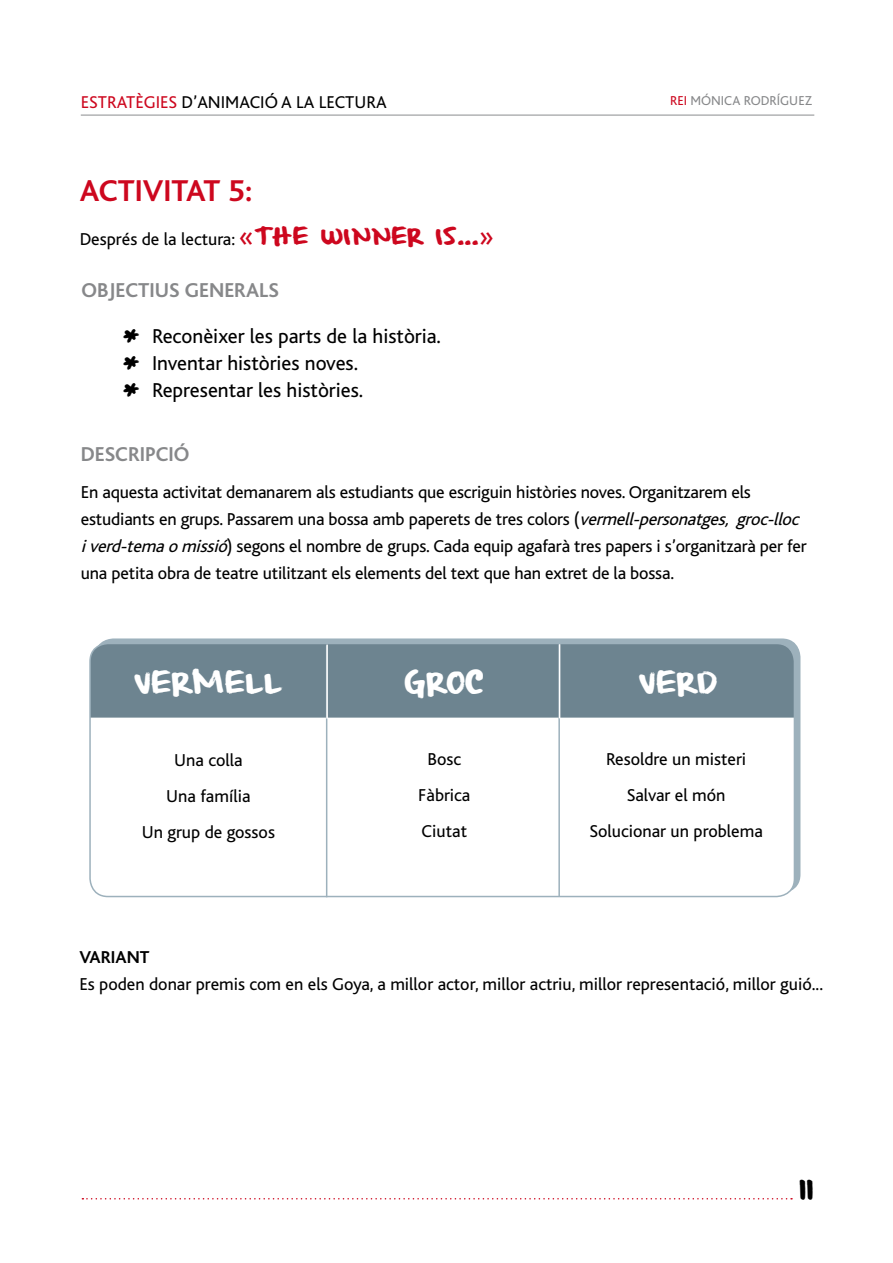
<style>
.page{position:relative;width:893px;height:1263px;background:#fff}
.page>*{position:absolute;margin:0;border:0;box-sizing:border-box;transform-origin:0 0}
.t1{font:700 31.5px "Bliss";color:#cd071e}
.t2{font:27px "From Where You Are";color:#fff}
.t3{font:21px "Bliss";color:#000}
.t4{font:700 21px "Bliss";color:#87888a}
.t5{font:21px "From Where You Are";color:#000}
.t6{font:18px/27px "Bliss";letter-spacing:-.01em;color:#000}
.t7{font:700 18px "Bliss";color:#000}
.t8{font:17.85px "Bliss";color:#000}
.t9{font:13.5px "Bliss";color:#87888a}
.s1{color:#cd071e}
.s2{font-size:27px;color:#cd071e}
.s3{font-family:"From Where You Are";font-size:21px;color:#cd071e}
.s4{font-family:"From Where You Are"}
.s5{font-style:italic}
</style>
<div class="page">
<div style="left:101px;top:639px;width:699px;height:75px;background:#9db1bc"></div>
<svg style="left:82px;top:1198px;width:710px;height:1px"></svg>
<hr style="left:81px;top:114px;width:733px;height:2px;background:#b1b3b4">
<div style="left:90px;top:643px;width:704px;height:75px;background:#6d8490"></div>
<div style="left:89px;top:643px;width:706px;height:254px;border:2px solid #9db1bc;border-radius:18px"></div>
<hr style="left:558px;top:644px;width:2px;height:252px;background:#9db1bc">
<hr style="left:559px;top:644px;width:1px;height:74px;background:#fff">
<hr style="left:326px;top:645px;width:1px;height:252px;background:#9db1bc">
<hr style="left:326px;top:645px;width:2px;height:74px;background:#fff">
<p class="t8" style="left:81px;top:93px;width:307px"><span class="s1">ESTRATÈGIES</span> D’ANIMACIÓ A LA LECTURA</p>
<p class="t9" style="left:670px;top:93px;width:143px"><span class="s1">REI</span> MÓNICA RODRÍGUEZ</p>
<p class="t1" style="left:80px;top:174px;width:174px">ACTIVITAT 5:</p>
<p class="t6" style="left:80px;top:226px;width:416px">Després de la lectura: <span class="s2">«</span><span class="s3">THE WINNER IS...</span><span class="s2">»</span></p>
<p class="t4" style="left:82px;top:280px;width:199px">OBJECTIUS GENERALS</p>
<p class="t3" style="left:123px;top:325px;width:319px"><span class="s4">*</span> Reconèixer les parts de la història.</p>
<p class="t3" style="left:123px;top:352px;width:237px"><span class="s4">*</span> Inventar històries noves.</p>
<p class="t3" style="left:123px;top:379px;width:242px"><span class="s4">*</span> Representar les històries.</p>
<p class="t4" style="left:81px;top:444px;width:110px">DESCRIPCIÓ</p>
<p class="t6" style="left:81px;top:479px;width:727px">En aquesta activitat demanarem als estudiants que escriguin històries noves. Organitzarem els estudiants en grups. Passarem una bossa amb paperets de tres colors (<span class="s5">vermell-personatges, groc-lloc iverd-temaomissió</span>) segons el nombre de grups. Cada equip agafarà tres papers i s’organitzarà per fer una petita obra de teatre utilitzant els elements del text que han extret de la bossa.</p>
<p class="t2" style="left:134px;top:669px;width:150px">VERMELL</p>
<p class="t2" style="left:405px;top:669px;width:81px">GROC</p>
<p class="t2" style="left:639px;top:669px;width:80px">VERD</p>
<p class="t6" style="left:174px;top:747px;width:70px">Una colla</p>
<p class="t6" style="left:166px;top:783px;width:86px">Una família</p>
<p class="t6" style="left:142px;top:819px;width:135px">Un grup de gossos</p>
<p class="t6" style="left:428px;top:746px;width:35px">Bosc</p>
<p class="t6" style="left:418px;top:782px;width:54px">Fàbrica</p>
<p class="t6" style="left:422px;top:818px;width:47px">Ciutat</p>
<p class="t6" style="left:606px;top:746px;width:142px">Resoldre un misteri</p>
<p class="t6" style="left:627px;top:782px;width:100px">Salvar el món</p>
<p class="t6" style="left:589px;top:818px;width:175px">Solucionar un problema</p>
<p class="t7" style="left:79px;top:948px;width:72px">VARIANT</p>
<p class="t6" style="left:79px;top:971px;width:745px">Es poden donar premis com en els Goya, a millor actor, millor actriu, millor representació, millor guió...</p>
<p class="t5" style="left:799px;top:1180px;width:16px">11</p>
</div>
